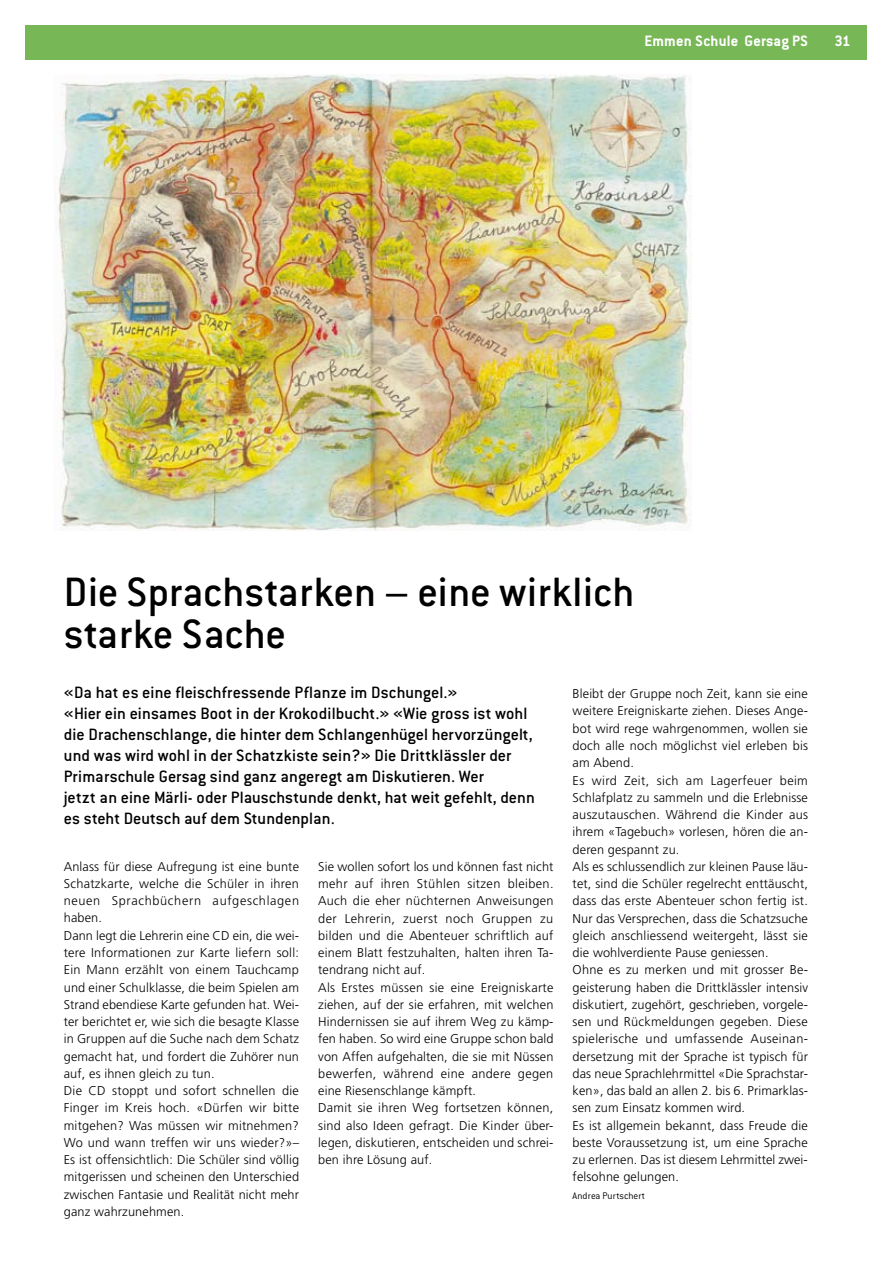
<style>
.page{position:relative;width:893px;height:1263px;background:#fff}
.page>*{position:absolute;margin:0;border:0;box-sizing:border-box;transform-origin:0 0}
.t1{font:500 45px/42px "Conduit ITC Std";color:#000}
.t2{font:500 18px/21px "Conduit ITC Std";letter-spacing:.005em;color:#000}
.t3{font:700 16.5px "Conduit ITC Std";letter-spacing:.01em;color:#fff}
.t4{font:300 12.75px/17.2px "Frutiger LT Std";letter-spacing:.01em;color:#000}
.t5{font:300 10.5px "Conduit ITC Std";color:#000}
</style>
<div class="page">
<img style="left:54px;top:75px;width:637px;height:455px">
<div style="left:26px;top:26px;width:841px;height:34px;background:#77b756"></div>
<p class="t3" style="left:644px;top:31px;width:165px">Emmen Schule Gersag PS</p>
<p class="t3" style="left:835px;top:31px;width:17px">31</p>
<h1 class="t1" style="left:64px;top:571px;width:572px">Die Sprachstarken – eine wirklich starke Sache</h1>
<p class="t2" style="left:64px;top:682px;width:473px">«Da hat es eine fleischfressende Pflanze im Dschungel.»<br>«Hier ein einsames Boot in der Krokodilbucht.» «Wie gross ist wohl die Drachenschlange, die hinter dem Schlangenhügel hervorzüngelt, und was wird wohl in der Schatzkiste sein?» Die Drittklässler der Primarschule Gersag sind ganz angeregt am Diskutieren. Wer<br>jetzt an eine Märli- oder Plauschstunde denkt, hat weit gefehlt, denn es steht Deutsch auf dem Stundenplan.</p>
<p class="t4" style="left:64px;top:858px;width:237px">Anlass für diese Aufregung ist eine bunte Schatzkarte, welche die Schüler in ihren neuen Sprachbüchern aufgeschlagen haben.<br>Dann legt die Lehrerin eine CD ein, die wei&shy;tere Informationen zur Karte liefern soll:<br>Ein Mann erzählt von einem Tauchcamp und einer Schulklasse, die beim Spielen am Strand ebendiese Karte gefunden hat. Wei&shy;ter berichtet er, wie sich die besagte Klasse in Gruppen auf die Suche nach dem Schatz gemacht hat, und fordert die Zuhörer nun auf, es ihnen gleich zu tun.<br>Die CD stoppt und sofort schnellen die Finger im Kreis hoch. «Dürfen wir bitte mitgehen? Was müssen wir mitnehmen?<br>Wo und wann treffen wir uns wieder?»– Es ist offensichtlich: Die Schüler sind völlig mitgerissen und scheinen den Unterschied zwischen Fantasie und Realität nicht mehr ganz wahrzunehmen.</p>
<p class="t4" style="left:318px;top:858px;width:237px">Sie wollen sofort los und können fast nicht mehr auf ihren Stühlen sitzen bleiben.<br>Auch die eher nüchternen Anweisungen der Lehrerin, zuerst noch Gruppen zu bilden und die Abenteuer schriftlich auf einem Blatt festzuhalten, halten ihren Ta&shy;tendrang nicht auf.<br>Als Erstes müssen sie eine Ereigniskarte ziehen, auf der sie erfahren, mit welchen Hindernissen sie auf ihrem Weg zu kämp&shy;fen haben. So wird eine Gruppe schon bald von Affen aufgehalten, die sie mit Nüssen bewerfen, während eine andere gegen eine Riesenschlange kämpft.<br>Damit sie ihren Weg fortsetzen können, sind also Ideen gefragt. Die Kinder über&shy;legen, diskutieren, entscheiden und schrei&shy;ben ihre Lösung auf.</p>
<p class="t4" style="left:573px;top:685px;width:237px">Bleibt der Gruppe noch Zeit, kann sie eine weitere Ereigniskarte ziehen. Dieses Ange&shy;bot wird rege wahrgenommen, wollen sie doch alle noch möglichst viel erleben bis am Abend.<br>Es wird Zeit, sich am Lagerfeuer beim Schlafplatz zu sammeln und die Erlebnisse auszutauschen. Während die Kinder aus ihrem «Tagebuch» vorlesen, hören die an&shy;deren gespannt zu.<br>Als es schlussendlich zur kleinen Pause läu&shy;tet, sind die Schüler regelrecht enttäuscht, dass das erste Abenteuer schon fertig ist.<br>Nur das Versprechen, dass die Schatzsuche gleich anschliessend weitergeht, lässt sie die wohlverdiente Pause geniessen.<br>Ohne es zu merken und mit grosser Be&shy;geisterung haben die Drittklässler intensiv diskutiert, zugehört, geschrieben, vorgele&shy;sen und Rückmeldungen gegeben. Diese spielerische und umfassende Auseinan&shy;dersetzung mit der Sprache ist typisch für das neue Sprachlehrmittel «Die Sprachstar&shy;ken», das bald an allen 2. bis 6. Primarklas&shy;sen zum Einsatz kommen wird.<br>Es ist allgemein bekannt, dass Freude die beste Voraussetzung ist, um eine Sprache zu erlernen. Das ist diesem Lehrmittel zwei&shy;felsohne gelungen.</p>
<p class="t5" style="left:573px;top:1189px;width:74px">Andrea Purtschert</p>
</div>
